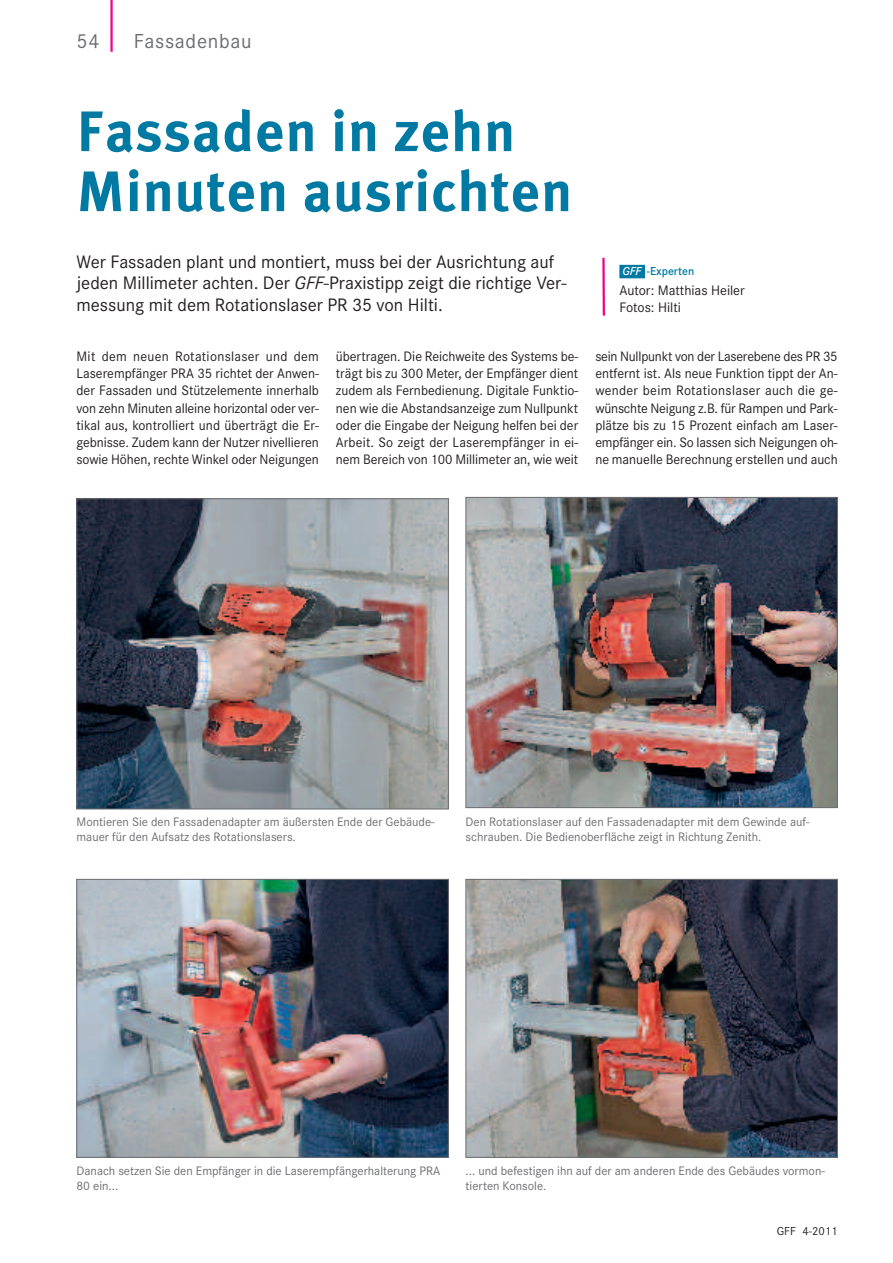
<style>
.page{position:relative;width:893px;height:1263px;background:#fff}
.page>*{position:absolute;margin:0;border:0;box-sizing:border-box;transform-origin:0 0}
.t1{font:700 57px/60px "Meta Plus";letter-spacing:.02em;color:#0079a3}
.t2{font:21px "Corporate S";letter-spacing:.03em;color:#6c6d70}
.t3{font:18.75px/21.8px "Corporate S";color:#231f20}
.t4{font:14.25px/17.2px "Corporate S";letter-spacing:-.005em;color:#231f20;text-align:justify}
.t5{font:12.75px/14.5px "Corporate S";color:#6c6d70}
.t6{font:600 12px "Corporate S";color:#0079a3}
.t7{font:12px "Corporate S";color:#231f20}
.s1{font-style:italic}
.s2{font-style:italic;color:#fff}
</style>
<div class="page">
<hr style="left:110px;top:0;width:3px;height:52px;background:#ed028c">
<img style="left:79px;top:881px;width:368px;height:274px">
<div style="left:77px;top:879px;width:372px;height:278px;border:1px solid #6c6d70"></div>
<img style="left:468px;top:881px;width:368px;height:274px">
<div style="left:466px;top:879px;width:372px;height:278px;border:1px solid #6c6d70"></div>
<hr style="left:602px;top:258px;width:3px;height:58px;background:#ed028c">
<div style="left:619px;top:265px;width:26px;height:13px;background:#0079a3"></div>
<img style="left:79px;top:500px;width:368px;height:307px">
<div style="left:77px;top:498px;width:372px;height:311px;border:1px solid #6c6d70"></div>
<img style="left:468px;top:499px;width:368px;height:307px">
<div style="left:466px;top:497px;width:372px;height:311px;border:1px solid #6c6d70"></div>
<h2 class="t2" style="left:77px;top:28px;width:25px">54</h2>
<h2 class="t2" style="left:134px;top:28px;width:119px">Fassadenbau</h2>
<h1 class="t1" style="left:77px;top:101px;width:497px">Fassaden in zehn<br>Minuten ausrichten</h1>
<h3 class="t3" style="left:77px;top:250px;width:491px">Wer Fassaden plant und montiert, muss bei der Ausrichtung auf jeden Millimeter achten. Der <span class="s1">GFF</span>-Praxistipp zeigt die richtige Ver&shy;messung mit dem Rotationslaser PR 35 von Hilti.</h3>
<p class="t4" style="left:77px;top:347px;width:244px">Mit dem neuen Rotationslaser und dem Laserempfänger PRA 35 richtet der Anwen&shy;der Fassaden und Stützelemente innerhalb von zehn Minuten alleine horizontal oder ver&shy;tikal aus, kontrolliert und überträgt die Er&shy;gebnisse. Zudem kann der Nutzer nivellieren sowie Höhen, rechte Winkel oder Neigungen</p>
<p class="t4" style="left:336px;top:347px;width:244px">übertragen. Die Reichweite des Systems be&shy;trägt bis zu 300 Meter, der Empfänger dient zudem als Fernbedienung. Digitale Funktio&shy;nen wie die Abstandsanzeige zum Nullpunkt oder die Eingabe der Neigung helfen bei der Arbeit. So zeigt der Laserempfänger in ei&shy;nem Bereich von 100 Millimeter an, wie weit</p>
<p class="t6" style="left:622px;top:264px;width:73px"><span class="s2">GFF</span> -Experten</p>
<p class="t4" style="left:619px;top:281px;width:127px">Autor: Matthias Heiler<br>Fotos: Hilti</p>
<p class="t4" style="left:595px;top:347px;width:244px">sein Nullpunkt von der Laserebene des PR 35 entfernt ist. Als neue Funktion tippt der An&shy;wender beim Rotationslaser auch die ge&shy;wünschte Neigung z.B. für Rampen und Park&shy;plätze bis zu 15 Prozent einfach am Laser&shy;empfänger ein. So lassen sich Neigungen oh&shy;ne manuelle Berechnung erstellen und auch</p>
<p class="t5" style="left:77px;top:815px;width:359px">Montieren Sie den Fassadenadapter am äußersten Ende der Gebäude&shy;mauer für den Aufsatz des Rotationslasers.</p>
<p class="t5" style="left:466px;top:815px;width:345px">Den Rotationslaser auf den Fassadenadapter mit dem Gewinde auf&shy;schrauben. Die Bedienoberfläche zeigt in Richtung Zenith.</p>
<p class="t5" style="left:77px;top:1163px;width:365px">Danach setzen Sie den Empfänger in die Laserempfängerhalterung PRA<br>80 ein...</p>
<p class="t5" style="left:466px;top:1163px;width:360px">... und befestigen ihn auf der am anderen Ende des Gebäudes vormon&shy;tierten Konsole.</p>
<p class="t7" style="left:777px;top:1224px;width:63px">GFF 4-2011</p>
</div>
